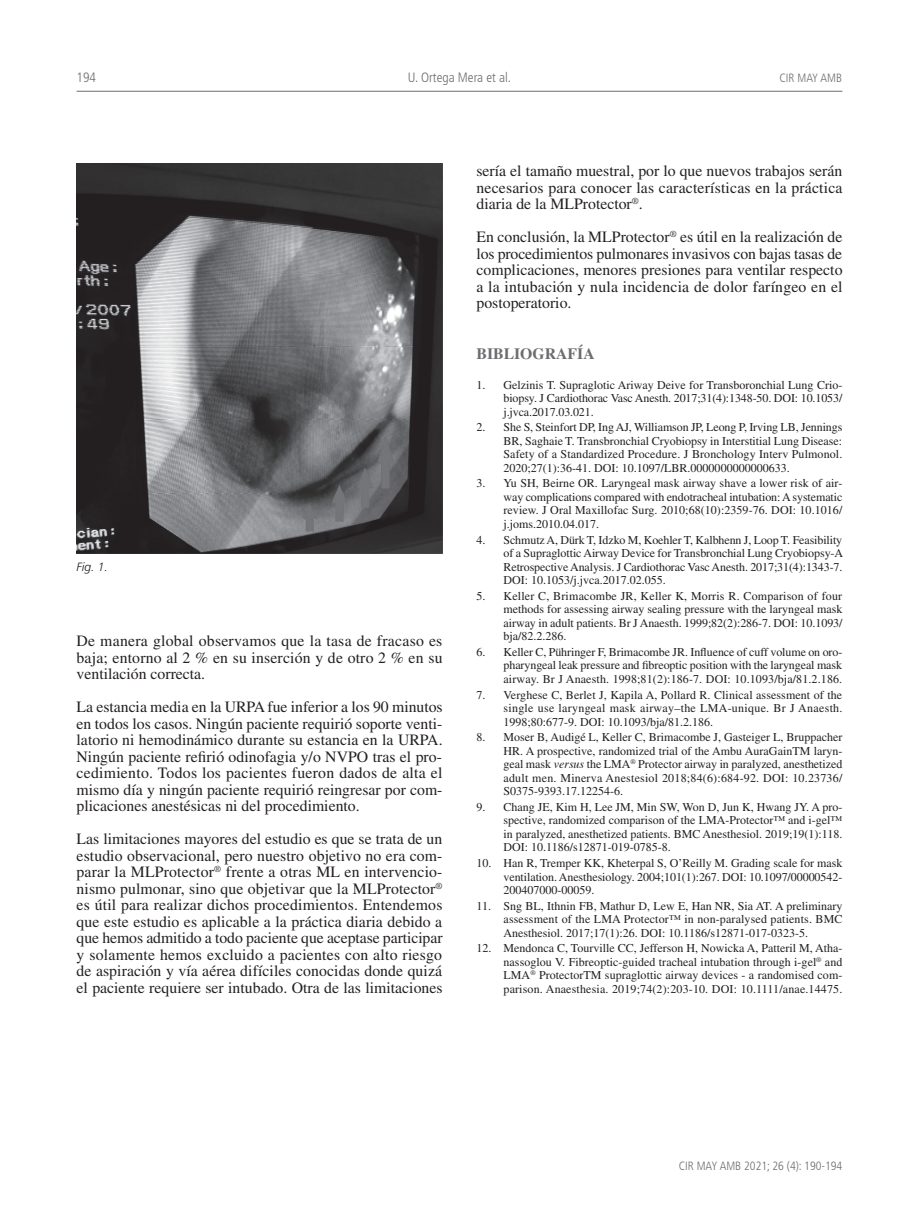
<style>
.page{position:relative;width:919px;height:1217px;background:#fff}
.page>*{position:absolute;margin:0;border:0;box-sizing:border-box;transform-origin:0 0}
.t1{font:15.75px/16.5px "Times";color:#231f20;text-align:justify}
.t2{font:700 15.75px "Times";color:#6c6d70}
.t3{font:300 condensed 13.5px "Frutiger";color:#6c6d70}
.t4{font:12px/13.5px "Times";color:#231f20;text-align:justify}
.t5{font:300 condensed 12px "Frutiger";color:#6c6d70}
.t6{font:italic 300 12px "Frutiger";color:#231f20}
.s1{font-style:italic}
</style>
<div class="page">
<hr style="left:77px;top:91px;width:765px;height:1px;background:#6c6d70">
<img style="left:77px;top:164px;width:365px;height:389px">
<p class="t3" style="left:77px;top:70px;width:21px">194</p>
<p class="t3" style="left:408px;top:70px;width:105px">U. Ortega Mera et al.</p>
<p class="t5" style="left:779px;top:71px;width:64px">CIR MAY AMB</p>
<p class="t6" style="left:77px;top:560px;width:33px">Fig. 1.</p>
<h1 class="t1" style="left:77px;top:632px;width:367px">De manera global observamos que la tasa de fracaso es baja; entorno al 2 % en su inserción y de otro 2 % en su ventilación correcta.</h1>
<p class="t1" style="left:77px;top:698px;width:367px">La estancia media en la URPA fue inferior a los 90 minutos en todos los casos. Ningún paciente requirió soporte venti&shy;latorio ni hemodinámico durante su estancia en la URPA.<br>Ningún paciente refirió odinofagia y/o NVPO tras el pro&shy;cedimiento. Todos los pacientes fueron dados de alta el mismo día y ningún paciente requirió reingresar por com&shy;plicaciones anestésicas ni del procedimiento.</p>
<p class="t1" style="left:77px;top:830px;width:367px">Las limitaciones mayores del estudio es que se trata de un estudio observacional, pero nuestro objetivo no era com&shy;parar la MLProtector<sup>®</sup> frente a otras ML en intervencio&shy;nismo pulmonar, sino que objetivar que la MLProtector<sup>® </sup>es útil para realizar dichos procedimientos. Entendemos que este estudio es aplicable a la práctica diaria debido a que hemos admitido a todo paciente que aceptase participar y solamente hemos excluido a pacientes con alto riesgo de aspiración y vía aérea difíciles conocidas donde quizá el paciente requiere ser intubado. Otra de las limitaciones</p>
<h1 class="t1" style="left:476px;top:162px;width:367px">sería el tamaño muestral, por lo que nuevos trabajos serán necesarios para conocer las características en la práctica diaria de la MLProtector<sup>®</sup>.</h1>
<p class="t1" style="left:476px;top:228px;width:367px">En conclusión, la MLProtector<sup>®</sup> es útil en la realización de los procedimientos pulmonares invasivos con bajas tasas de complicaciones, menores presiones para ventilar respecto a la intubación y nula incidencia de dolor faríngeo en el postoperatorio.</p>
<h1 class="t2" style="left:476px;top:344px;width:120px">BIBLIOGRAFÍA</h1>
<p class="t4" style="left:503px;top:377px;width:340px;text-indent:-27px">1. Gelzinis T. Supraglotic Ariway Deive for Transboronchial Lung Crio&shy;biopsy. J Cardiothorac Vasc Anesth. 2017;31(4):1348-50. DOI: 10.1053/ j.jvca.2017.03.021.</p>
<p class="t4" style="left:503px;top:420px;width:340px;text-indent:-27px">2. She S, Steinfort DP, Ing AJ, Williamson JP, Leong P, Irving LB, Jennings BR, Saghaie T. Transbronchial Cryobiopsy in Interstitial Lung Disease:<br>Safety of a Standardized Procedure. J Bronchology Interv Pulmonol.<br>2020;27(1):36-41. DOI: 10.1097/LBR.0000000000000633.</p>
<p class="t4" style="left:503px;top:476px;width:340px;text-indent:-27px">3. Yu SH, Beirne OR. Laryngeal mask airway shave a lower risk of air&shy;way complications compared with endotracheal intubation: A systematic review. J Oral Maxillofac Surg. 2010;68(10):2359-76. DOI: 10.1016/ j.joms.2010.04.017.</p>
<p class="t4" style="left:503px;top:532px;width:341px;text-indent:-27px">4. Schmutz A, Dürk T, Idzko M, Koehler T, Kalbhenn J, Loop T. Feasibility of a Supraglottic Airway Device for Transbronchial Lung Cryobiopsy-A Retrospective Analysis. J Cardiothorac Vasc Anesth. 2017;31(4):1343-7.<br>DOI: 10.1053/j.jvca.2017.02.055.</p>
<p class="t4" style="left:503px;top:588px;width:340px;text-indent:-27px">5. Keller C, Brimacombe JR, Keller K, Morris R. Comparison of four methods for assessing airway sealing pressure with the laryngeal mask airway in adult patients. Br J Anaesth. 1999;82(2):286-7. DOI: 10.1093/ bja/82.2.286.</p>
<p class="t4" style="left:503px;top:645px;width:340px;text-indent:-27px">6. Keller C, Pühringer F, Brimacombe JR. Influence of cuff volume on oro&shy;pharyngeal leak pressure and fibreoptic position with the laryngeal mask airway. Br J Anaesth. 1998;81(2):186-7. DOI: 10.1093/bja/81.2.186.</p>
<p class="t4" style="left:503px;top:687px;width:340px;text-indent:-27px">7. Verghese C, Berlet J, Kapila A, Pollard R. Clinical assessment of the single use laryngeal mask airway–the LMA-unique. Br J Anaesth.<br>1998;80:677-9. DOI: 10.1093/bja/81.2.186.</p>
<p class="t4" style="left:503px;top:730px;width:340px;text-indent:-27px">8. Moser B, Audigé L, Keller C, Brimacombe J, Gasteiger L, Bruppacher HR. A prospective, randomized trial of the Ambu AuraGainTM laryn&shy;geal mask <span class="s1">versus</span> the LMA<sup>®</sup> Protector airway in paralyzed, anesthetized adult men. Minerva Anestesiol 2018;84(6):684-92. DOI: 10.23736/ S0375-9393.17.12254-6.</p>
<p class="t4" style="left:503px;top:799px;width:340px;text-indent:-27px">9. Chang JE, Kim H, Lee JM, Min SW, Won D, Jun K, Hwang JY. A pro&shy;spective, randomized comparison of the LMA-Protector™ and i-gel™ in paralyzed, anesthetized patients. BMC Anesthesiol. 2019;19(1):118.<br>DOI: 10.1186/s12871-019-0785-8.</p>
<p class="t4" style="left:503px;top:856px;width:340px;text-indent:-27px">10. Han R, Tremper KK, Kheterpal S, O’Reilly M. Grading scale for mask ventilation. Anesthesiology. 2004;101(1):267. DOI: 10.1097/00000542- 200407000-00059.</p>
<p class="t4" style="left:503px;top:898px;width:340px;text-indent:-27px">11. Sng BL, Ithnin FB, Mathur D, Lew E, Han NR, Sia AT. A preliminary assessment of the LMA Protector™ in non-paralysed patients. BMC Anesthesiol. 2017;17(1):26. DOI: 10.1186/s12871-017-0323-5.</p>
<p class="t4" style="left:503px;top:941px;width:340px;text-indent:-27px">12. Mendonca C, Tourville CC, Jefferson H, Nowicka A, Patteril M, Atha&shy;nassoglou V. Fibreoptic-guided tracheal intubation through i-gel<sup>®</sup> and LMA<sup>®</sup> ProtectorTM supraglottic airway devices - a randomised com&shy;parison. Anaesthesia. 2019;74(2):203-10. DOI: 10.1111/anae.14475.</p>
<p class="t5" style="left:678px;top:1158px;width:165px">CIR MAY AMB 2021; 26 (4): 190-194</p>
</div>
